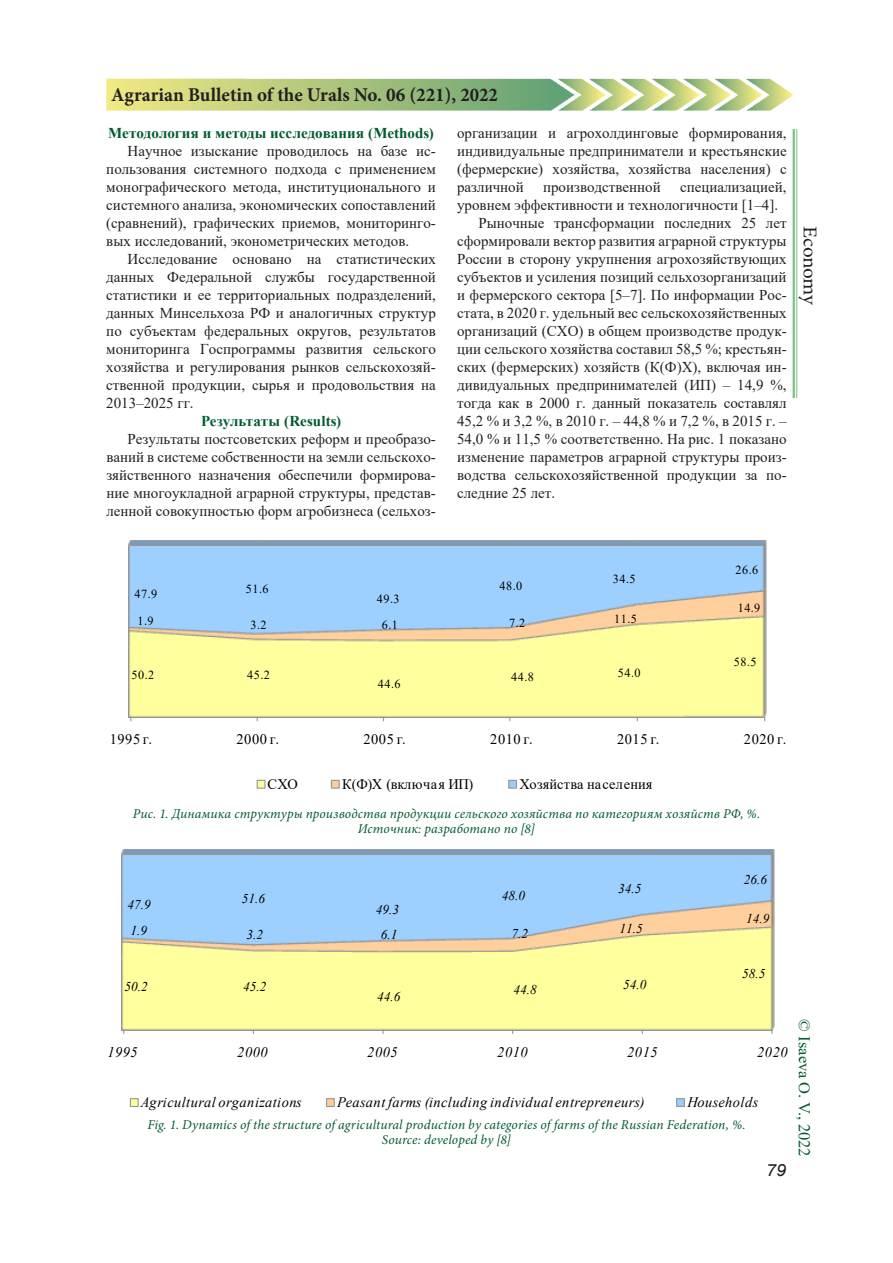
<style>
.page{position:relative;width:893px;height:1263px;background:#fff}
.page>*{position:absolute;margin:0;border:0;box-sizing:border-box;transform-origin:0 0}
.t1{font:700 19.5px "Minion Pro";color:#231f20}
.t2{font:19.5px "Minion Pro";letter-spacing:-.015em;color:#231f20;scale:1.08 1}
.t3{font:italic 16.8px "Arial";color:#231f20;scale:1.08 1}
.t4{font:16.5px "Times New Roman";letter-spacing:-.005em;color:#025b30}
.t5{font:15px/18px "Times New Roman";color:#231f20;text-align:justify}
.t6{font:700 15px "Times New Roman";letter-spacing:.005em;color:#025b30}
.t7{font:italic 14.55px "Times New Roman";letter-spacing:.04em;color:#000}
.t8{font:14.55px "Times New Roman";letter-spacing:.04em;color:#000}
.t9{font:14.55px "Times New Roman";letter-spacing:.01em;color:#000}
.t10{font:14.55px "Times New Roman";letter-spacing:.02em;color:#000}
.t11{font:italic 13.5px/15px "Minion Pro";letter-spacing:.01em;color:#025b30;text-align:center}
.t12{font:italic 13.5px "Times New Roman";color:#000}
.t13{font:12.3px "Times New Roman";letter-spacing:.045em;color:#000}
</style>
<div class="page">
<hr style="left:793px;top:129px;width:2px;height:269px;background:#40ae49">
<hr style="left:796px;top:129px;width:1px;height:269px;background:#40ae49">
<img style="left:106px;top:79px;width:686px;height:32px">
<img style="left:128px;top:540px;width:639px;height:178px">
<div style="left:257px;top:780px;width:8px;height:9px;background:#ff9;border:1px solid #969696"></div>
<div style="left:331px;top:780px;width:9px;height:9px;background:#fc9;border:1px solid #969696"></div>
<div style="left:508px;top:780px;width:9px;height:9px;background:#9cf;border:1px solid #969696"></div>
<img style="left:121px;top:849px;width:654px;height:183px">
<div style="left:130px;top:1099px;width:8px;height:7px;background:#ff9"></div>
<div style="left:130px;top:1098px;width:9px;height:9px;border:1px solid #969696"></div>
<div style="left:327px;top:1099px;width:7px;height:7px;background:#fc9"></div>
<div style="left:326px;top:1098px;width:9px;height:9px;border:1px solid #969696"></div>
<div style="left:677px;top:1099px;width:7px;height:7px;background:#9cf"></div>
<div style="left:676px;top:1098px;width:9px;height:9px;border:1px solid #969696"></div>
<h1 class="t1" style="left:111px;top:81px;width:388px">Agrarian Bulletin of the Urals No. 06 (221), 2022</h1>
<p class="t6" style="left:108px;top:122px;width:327px">Методология и методы исследования (Methods)</p>
<p class="t5" style="left:106px;top:141px;width:331px;text-indent:21px">Научное изыскание проводилось на базе ис&shy;пользования системного подхода с применением монографического метода, институционального и системного анализа, экономических сопоставлений (сравнений), графических приемов, мониторинго&shy;вых исследований, эконометрических методов.</p>
<p class="t5" style="left:106px;top:249px;width:331px;text-indent:21px">Исследование основано на статистических данных Федеральной службы государственной статистики и ее территориальных подразделений, данных Минсельхоза РФ и аналогичных структур по субъектам федеральных округов, результатов мониторинга Госпрограммы развития сельского хозяйства и регулирования рынков сельскохозяй&shy;ственной продукции, сырья и продовольствия на 2013–2025 гг.</p>
<p class="t6" style="left:201px;top:410px;width:142px">Результаты (Results)</p>
<p class="t5" style="left:106px;top:429px;width:331px;text-indent:21px">Результаты постсоветских реформ и преобразо&shy;ваний в системе собственности на земли сельскохо&shy;зяйственного назначения обеспечили формирова&shy;ние многоукладной аграрной структуры, представ&shy;ленной совокупностью форм агробизнеса (сельхоз-</p>
<p class="t5" style="left:457px;top:123px;width:331px">организации и агрохолдинговые формирования, индивидуальные предприниматели и крестьянские (фермерские) хозяйства, хозяйства населения) с различной</p>
<p class="t5" style="left:543px;top:177px;width:119px">производственной</p>
<p class="t5" style="left:680px;top:177px;width:108px">специализацией,</p>
<p class="t5" style="left:457px;top:195px;width:322px">уровнем эффективности и технологичности [1–4].</p>
<p class="t5" style="left:478px;top:213px;width:310px">Рыночные трансформации последних 25 лет</p>
<p class="t5" style="left:457px;top:231px;width:331px">сформировали вектор развития аграрной структуры</p>
<p class="t5" style="left:457px;top:249px;width:331px">России в сторону укрупнения агрохозяйствующих</p>
<p class="t5" style="left:457px;top:267px;width:331px">субъектов и усиления позиций сельхозорганизаций</p>
<p class="t5" style="left:457px;top:285px;width:331px">и фермерского сектора [5–7]. По информации Рос-</p>
<p class="t5" style="left:457px;top:303px;width:331px">стата, в 2020 г. удельный вес сельскохозяйственных</p>
<p class="t5" style="left:457px;top:321px;width:331px">организаций (СХО) в общем производстве продук-</p>
<p class="t5" style="left:457px;top:339px;width:331px">ции сельского хозяйства составил 58,5 %; крестьян-</p>
<p class="t5" style="left:457px;top:357px;width:331px">ских (фермерских) хозяйств (К(Ф)Х), включая ин-</p>
<p class="t5" style="left:457px;top:375px;width:331px">дивидуальных предпринимателей (ИП) – 14,9 %,</p>
<p class="t5" style="left:457px;top:393px;width:331px">тогда как в 2000 г. данный показатель составлял</p>
<p class="t5" style="left:457px;top:411px;width:331px">45,2 % и 3,2 %, в 2010 г. – 44,8 % и 7,2 %, в 2015 г. –</p>
<p class="t5" style="left:457px;top:429px;width:331px">54,0 % и 11,5 % соответственно. На рис. 1 показано</p>
<p class="t5" style="left:457px;top:447px;width:331px">изменение параметров аграрной структуры произ-</p>
<p class="t5" style="left:457px;top:465px;width:331px">водства сельскохозяйственной продукции за по-</p>
<p class="t5" style="left:457px;top:483px;width:100px">следние 25 лет.</p>
<h1 class="t2" style="left:823px;top:226px;width:75px;rotate:90deg">Economy</h1>
<p class="t13" style="left:135px;top:586px;width:24px">47.9</p>
<p class="t13" style="left:246px;top:580px;width:24px">51.6</p>
<p class="t13" style="left:377px;top:590px;width:24px">49.3</p>
<p class="t13" style="left:500px;top:577px;width:24px">48.0</p>
<p class="t13" style="left:138px;top:612px;width:18px">1.9</p>
<p class="t13" style="left:250px;top:616px;width:18px">3.2</p>
<p class="t13" style="left:382px;top:616px;width:18px">6.1</p>
<p class="t13" style="left:509px;top:614px;width:18px">7.2</p>
<p class="t13" style="left:613px;top:570px;width:24px">34.5</p>
<p class="t13" style="left:614px;top:610px;width:24px">11.5</p>
<p class="t13" style="left:132px;top:666px;width:24px">50.2</p>
<p class="t13" style="left:247px;top:666px;width:24px">45.2</p>
<p class="t13" style="left:378px;top:675px;width:24px">44.6</p>
<p class="t13" style="left:511px;top:668px;width:24px">44.8</p>
<p class="t13" style="left:618px;top:664px;width:24px">54.0</p>
<p class="t13" style="left:735px;top:562px;width:24px">26.6</p>
<p class="t13" style="left:738px;top:599px;width:24px">14.9</p>
<p class="t13" style="left:734px;top:653px;width:24px">58.5</p>
<p class="t8" style="left:110px;top:728px;width:44px">1995 г.</p>
<p class="t8" style="left:237px;top:728px;width:44px">2000 г.</p>
<p class="t8" style="left:363px;top:728px;width:44px">2005 г.</p>
<p class="t8" style="left:490px;top:728px;width:44px">2010 г.</p>
<p class="t8" style="left:617px;top:728px;width:44px">2015 г.</p>
<p class="t8" style="left:744px;top:728px;width:44px">2020 г.</p>
<p class="t8" style="left:268px;top:774px;width:32px">СХО</p>
<p class="t10" style="left:342px;top:774px;width:133px">К(Ф)Х (включая ИП)</p>
<p class="t9" style="left:519px;top:774px;width:135px">Хозяйства населения</p>
<p class="t11" style="left:133px;top:806px;width:629px">Рис. 1. Динамика структуры производства продукции сельского хозяйства по категориям хозяйств РФ, %.<br>Источник: разработано по [8]</p>
<p class="t12" style="left:128px;top:895px;width:25px">47.9</p>
<p class="t12" style="left:242px;top:889px;width:25px">51.6</p>
<p class="t12" style="left:376px;top:900px;width:25px">49.3</p>
<p class="t12" style="left:502px;top:886px;width:25px">48.0</p>
<p class="t12" style="left:618px;top:879px;width:25px">34.5</p>
<p class="t12" style="left:131px;top:922px;width:18px">1.9</p>
<p class="t12" style="left:246px;top:925px;width:18px">3.2</p>
<p class="t12" style="left:381px;top:925px;width:18px">6.1</p>
<p class="t12" style="left:511px;top:924px;width:18px">7.2</p>
<p class="t12" style="left:619px;top:920px;width:25px">11.5</p>
<p class="t12" style="left:744px;top:870px;width:25px">26.6</p>
<p class="t12" style="left:746px;top:909px;width:25px">14.9</p>
<p class="t12" style="left:125px;top:977px;width:25px">50.2</p>
<p class="t12" style="left:243px;top:977px;width:25px">45.2</p>
<p class="t12" style="left:377px;top:987px;width:25px">44.6</p>
<p class="t12" style="left:513px;top:980px;width:25px">44.8</p>
<p class="t12" style="left:623px;top:976px;width:25px">54.0</p>
<p class="t12" style="left:742px;top:964px;width:25px">58.5</p>
<p class="t7" style="left:107px;top:1042px;width:32px">1995</p>
<p class="t7" style="left:237px;top:1042px;width:32px">2000</p>
<p class="t7" style="left:367px;top:1042px;width:32px">2005</p>
<p class="t7" style="left:497px;top:1042px;width:32px">2010</p>
<p class="t7" style="left:627px;top:1042px;width:32px">2015</p>
<p class="t7" style="left:757px;top:1042px;width:32px">2020</p>
<p class="t7" style="left:141px;top:1092px;width:162px">Agricultural organizations</p>
<p class="t7" style="left:337px;top:1092px;width:309px">Peasant farms (including individual entrepreneurs)</p>
<p class="t7" style="left:687px;top:1092px;width:73px">Households</p>
<p class="t11" style="left:147px;top:1117px;width:600px">Fig. 1. Dynamics of the structure of agricultural production by categories of farms of the Russian Federation, %.<br>Source: developed by [8]</p>
<p class="t3" style="left:766px;top:1159px;width:20px">79</p>
<p class="t4" style="left:816px;top:1019px;width:139px;rotate:90deg">© Isaeva O. V., 2022</p>
</div>
